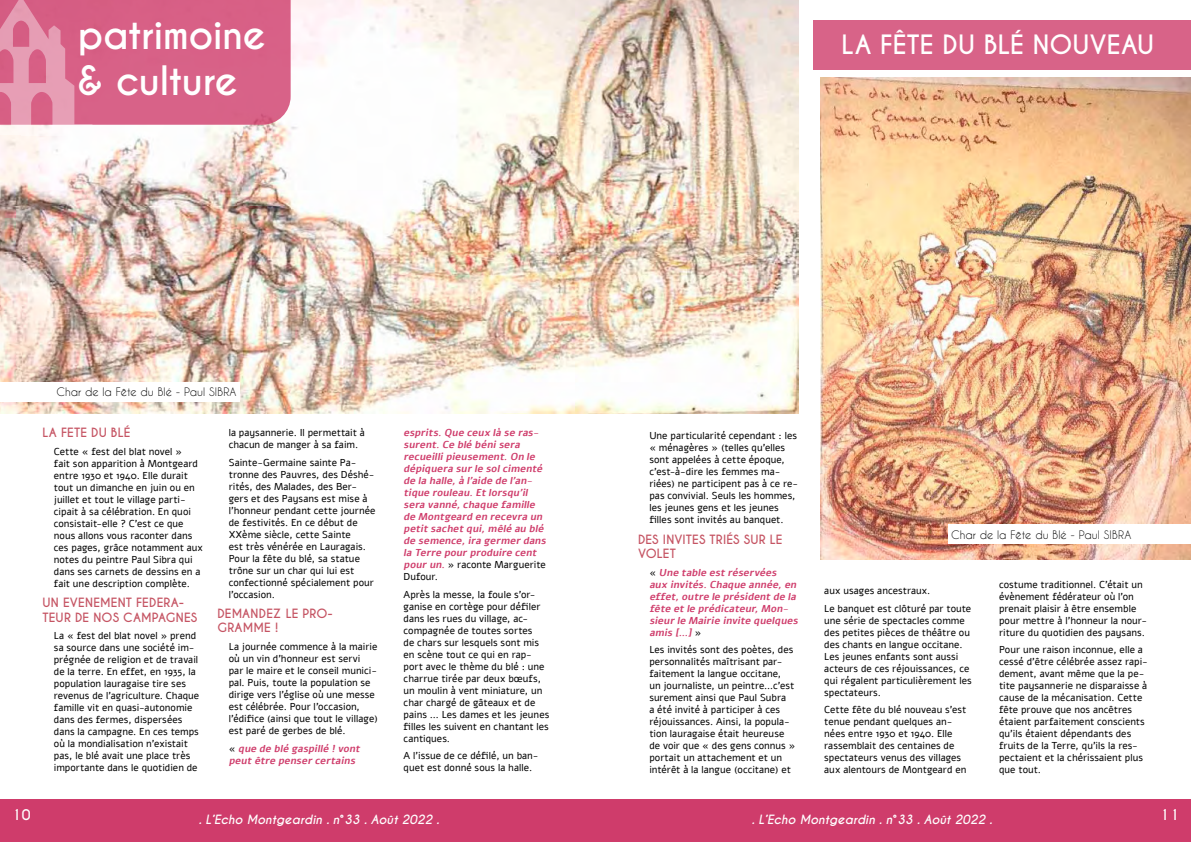
<style>
.page{position:relative;width:1191px;height:842px;background:#fff}
.page>*{position:absolute;margin:0;border:0;box-sizing:border-box;transform-origin:0 0}
.t1{font:700 38px/45.6px "Caviar Dreams";letter-spacing:-.015em;color:#fff}
.t2{font:700 25px "Caviar Dreams";letter-spacing:.01em;color:#fff}
.t3{font:700 14px "Caviar Dreams";color:#fff}
.t4{font:italic 700 12px "Caviar Dreams";color:#fff}
.t5{font:700 12px/14.4px "Caviar Dreams";letter-spacing:.015em;color:#c55463}
.t6{font:11px "Caviar Dreams";color:#000}
.t7{font:10px/12px "Alef";color:#000}
.t8{font:italic 700 10px/12px "Alef";color:#cf3c6b}
.s1{font-weight:400;font-style:normal;color:#000}
</style>
<div class="page">
<img style="left:820px;top:78px;width:371px;height:482px">
<img style="left:0;top:0;width:798px;height:414px">
<div style="left:813px;top:20px;width:378px;height:49px;background:#d86388"></div>
<div style="left:0;top:799px;width:1191px;height:43px;background:#cf3c6b"></div>
<svg style="left:0;top:0;width:291px;height:135px;background:#dc7494"></svg>
<div style="left:948px;top:524px;width:243px;height:20px;background:#fff"></div>
<div style="left:0;top:382px;width:239px;height:20px;background:#fff"></div>
<h1 class="t1" style="left:78px;top:13px;width:190px">patrimoine &amp; culture</h1>
<h2 class="t2" style="left:841px;top:30px;width:314px">LA FÊTE DU BLÉ NOUVEAU</h2>
<p class="t6" style="left:57px;top:386px;width:181px">Char de la Fête du Blé - Paul SIBRA</p>
<p class="t5" style="left:43px;top:426px;width:89px">LA FETE DU BLÉ</p>
<p class="t7" style="left:54px;top:446px;width:151px">Cette « fest del blat novel »<br>fait son apparition à Montgeard entre 1930 et 1940. Elle durait tout un dimanche en juin ou en juillet et tout le village parti&shy;cipait à sa célébration. En quoi consistait-elle ? C’est ce que nous allons vous raconter dans ces pages, grâce notamment aux notes du peintre Paul Sibra qui dans ses carnets de dessins en a fait une description complète.</p>
<p class="t5" style="left:43px;top:596px;width:156px">UN EVENEMENT FEDERA-<br>TEUR DE NOS CAMPAGNES</p>
<p class="t7" style="left:54px;top:630px;width:147px">La « fest del blat novel » prend sa source dans une société im&shy;prégnée de religion et de travail de la terre. En effet, en 1935, la population lauragaise tire ses revenus de l’agriculture. Chaque famille vit en quasi-autonomie dans des fermes, dispersées dans la campagne. En ces temps où la mondialisation n’existait pas, le blé avait une place très importante dans le quotidien de</p>
<p class="t7" style="left:229px;top:427px;width:138px">la paysannerie. Il permettait à chacun de manger à sa faim.</p>
<p class="t7" style="left:229px;top:456px;width:148px">Sainte-Germaine sainte Pa&shy;tronne des Pauvres, des Déshé&shy;rités, des Malades, des Ber&shy;gers et des Paysans est mise à l’honneur pendant cette journée de festivités. En ce début de<br>XXème siècle, cette Sainte<br>est très vénérée en Lauragais.<br>Pour la fête du blé, sa statue trône sur un char qui lui est confectionné spécialement pour l’occasion.</p>
<p class="t5" style="left:217px;top:606px;width:117px">DEMANDEZ LE PRO-<br>GRAMME !</p>
<p class="t7" style="left:229px;top:640px;width:151px">La journée commence à la mairie où un vin d’honneur est servi<br>par le maire et le conseil munici&shy;pal. Puis, toute la population se dirige vers l’église où une messe est célébrée. Pour l’occasion, l’édifice (ainsi que tout le village) est paré de gerbes de blé.</p>
<p class="t8" style="left:229px;top:742px;width:135px"><span class="s1">«</span> que de blé gaspillé !vont peut être penser certains</p>
<p class="t8" style="left:403px;top:427px;width:146px">esprits.Que ceux là se ras&shy;surent.Ce blé bénisera recueillipieusement.On le dépiquera sur le solcimenté de la halle,à l’aide de l’an&shy;tique rouleau.Et lorsqu’il sera vanné,chaque famille de Montgeard en recevra un petit sachet qui,mêlé au blé de semence,ira germer dans la Terre pour produire cent pour un.<span class="s1">» raconte Marguerite<br>Dufour.</span></p>
<p class="t7" style="left:403px;top:588px;width:147px">Après la messe, la foule s’or&shy;ganise en cortège pour défiler dans les rues du village, ac&shy;compagnée de toutes sortes<br>de chars sur lesquels sont mis en scène tout ce qui en rap&shy;port avec le thème du blé : une charrue tirée par deux bœufs, un moulin à vent miniature, un char chargé de gâteaux et de pains … Les dames et les jeunes filles les suivent en chantant les cantiques.</p>
<p class="t7" style="left:403px;top:750px;width:136px">A l’issue de ce défilé, un ban&shy;quet est donné sous la halle.</p>
<p class="t7" style="left:649px;top:430px;width:150px">Une particularité cependant : les « ménagères » (telles qu’elles sont appelées à cette époque, c’est-à-dire les femmes ma&shy;riées) ne participent pas à ce re&shy;pas convivial. Seuls les hommes, les jeunes gens et les jeunes filles sont invités au banquet.</p>
<p class="t5" style="left:638px;top:532px;width:146px">DES INVITES TRIÉS SUR LE<br>VOLET</p>
<p class="t8" style="left:649px;top:566px;width:152px"><span class="s1">«</span> Une table est réservées aux invités.Chaque année,en effet,outre le président de la fête et le prédicateur,Mon&shy;sieur le Mairie invite quelques amis […]<span class="s1">»</span></p>
<p class="t7" style="left:649px;top:644px;width:148px">Les invités sont des poètes, des personnalités maîtrisant par&shy;faitement la langue occitane,<br>un journaliste, un peintre…c’est surement ainsi que Paul Subra<br>a été invité à participer à ces réjouissances. Ainsi, la popula&shy;tion lauragaise était heureuse de voir que « des gens connus » portait un attachement et un intérêt à la langue (occitane) et</p>
<p class="t6" style="left:951px;top:528px;width:181px">Char de la Fête du Blé - Paul SIBRA</p>
<p class="t7" style="left:824px;top:582px;width:149px;line-height:17.7px">aux usages ancestraux.<br>Le banquet est clôturé par toute</p>
<p class="t7" style="left:824px;top:614px;width:149px">une série de spectacles comme des petites pièces de théâtre ou des chants en langue occitane.<br>Les jeunes enfants sont aussi acteurs de ces réjouissances, ce qui régalent particulièrement les spectateurs.</p>
<p class="t7" style="left:824px;top:704px;width:144px">Cette fête du blé nouveau s’est tenue pendant quelques an&shy;nées entre 1930 et 1940. Elle rassemblait des centaines de spectateurs venus des villages aux alentours de Montgeard en</p>
<p class="t7" style="left:999px;top:578px;width:149px">costume traditionnel. C’était un évènement fédérateur où l’on prenait plaisir à être ensemble pour mettre à l’honneur la nour&shy;riture du quotidien des paysans.</p>
<p class="t7" style="left:999px;top:644px;width:150px">Pour une raison inconnue, elle a cessé d’être célébrée assez rapi&shy;dement, avant même que la pe&shy;tite paysannerie ne disparaisse à cause de la mécanisation. Cette fête prouve que nos ancêtres étaient parfaitement conscients qu’ils étaient dépendants des fruits de la Terre, qu’ils la res&shy;pectaient et la chérissaient plus que tout.</p>
<h3 class="t3" style="left:12px;top:806px;width:20px">10</h3>
<p class="t4" style="left:199px;top:810px;width:242px">. L’Echo Montgeardin . n°33 . Août 2022 .</p>
<p class="t4" style="left:758px;top:810px;width:242px">. L’Echo Montgeardin . n°33 . Août 2022 .</p>
<p class="t4" style="left:199px;top:812px;width:242px">. L’Echo Montgeardin . n°33 . Août 2022 .</p>
<p class="t4" style="left:752px;top:812px;width:242px">. L’Echo Montgeardin . n°33 . Août 2022 .</p>
<h3 class="t3" style="left:1160px;top:806px;width:21px">11</h3>
</div>
